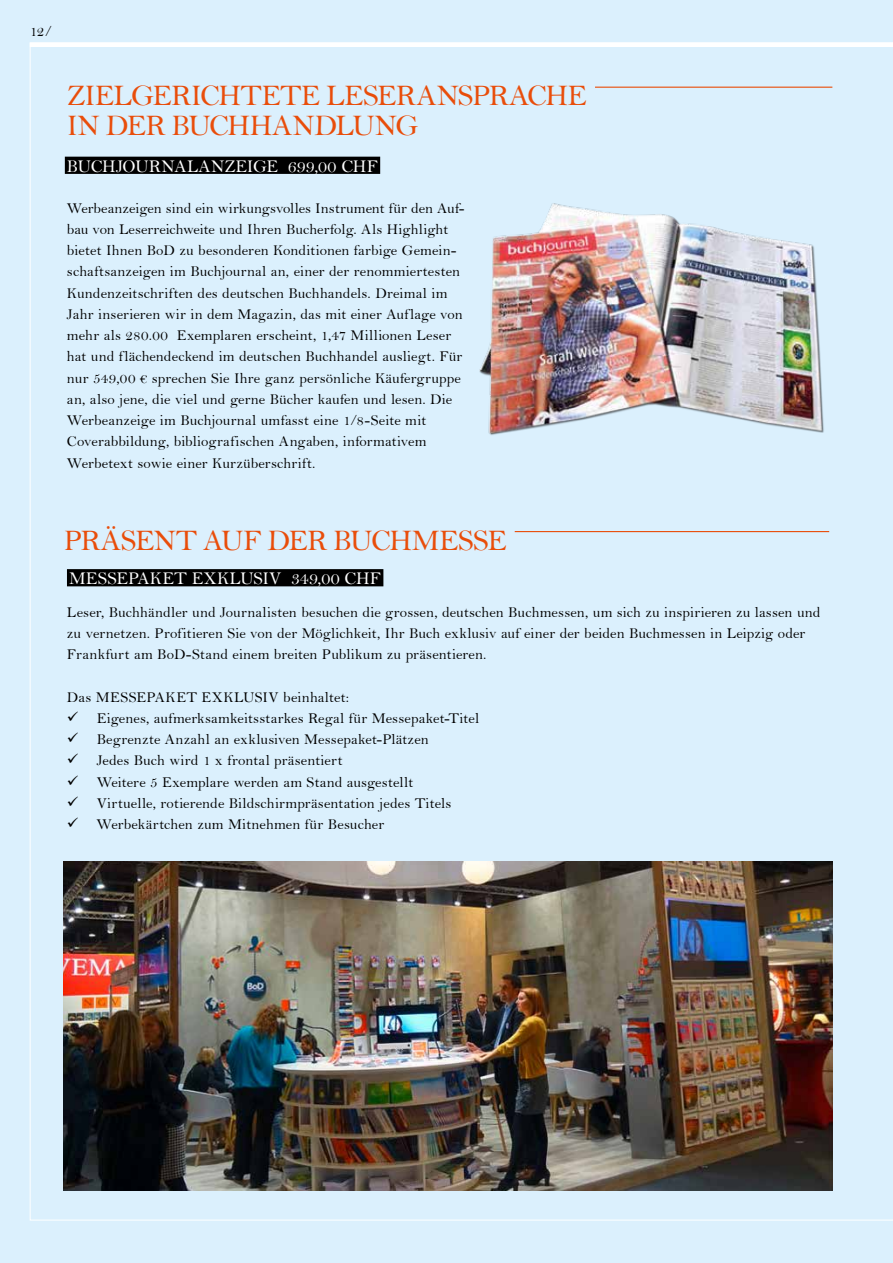
<style>
.page{position:relative;width:893px;height:1263px;background:#dbf0fd}
.page>*{position:absolute;margin:0;border:0;box-sizing:border-box;transform-origin:0 0}
.t1{font:30px/30px "Bell";letter-spacing:-.035em;color:#e94d0a}
.t2{font:18px "Bell";letter-spacing:-.005em;color:#fff}
.t3{font:15px/21.3px "Bell";letter-spacing:.005em;color:#000}
</style>
<div class="page">
<hr style="left:30px;top:43px;width:863px;height:4px;background:#fff">
<div style="left:65px;top:157px;width:315px;height:17px;background:#000"></div>
<div style="left:67px;top:569px;width:316px;height:17px;background:#000"></div>
<img style="left:479px;top:203px;width:345px;height:232px">
<hr style="left:515px;top:531px;width:314px;height:1px;background:#e94d0a">
<hr style="left:595px;top:87px;width:237px;height:1px;background:#e94d0a">
<img style="left:64px;top:861px;width:768px;height:330px">
<p class="t3" style="left:30px;top:20px;width:24px">12/</p>
<h1 class="t1" style="left:67px;top:80px;width:522px">ZIELGERICHTETE LESERANSPRACHE<br>IN DER BUCHHANDLUNG</h1>
<p class="t2" style="left:67px;top:155px;width:312px">BUCHJOURNALANZEIGE 699,00 CHF</p>
<p class="t3" style="left:67px;top:197px;width:399px">Werbeanzeigen sind ein wirkungsvolles Instrument für den Auf&shy;bau von Leserreichweite und Ihren Bucherfolg. Als Highlight bietet Ihnen BoD zu besonderen Konditionen farbige Gemein&shy;schaftsanzeigen im Buchjournal an, einer der renommiertesten Kundenzeitschriften des deutschen Buchhandels. Dreimal im Jahr inserieren wir in dem Magazin, das mit einer Auflage von mehr als 280.00 Exemplaren erscheint, 1,47 Millionen Leser hat und flächendeckend im deutschen Buchhandel ausliegt. Für nur 549,00 € sprechen Sie Ihre ganz persönliche Käufergruppe an, also jene, die viel und gerne Bücher kaufen und lesen. Die Werbeanzeige im Buchjournal umfasst eine 1/8-Seite mit Coverabbildung, bibliografischen Angaben, informativem Werbetext sowie einer Kurzüberschrift.</p>
<h1 class="t1" style="left:64px;top:525px;width:445px">PRÄSENT AUF DER BUCHMESSE</h1>
<p class="t2" style="left:69px;top:567px;width:314px">MESSEPAKET EXKLUSIV 349,00 CHF</p>
<p class="t3" style="left:67px;top:601px;width:755px">Leser, Buchhändler und Journalisten besuchen die grossen, deutschen Buchmessen, um sich zu inspirieren zu lassen und zu vernetzen. Profitieren Sie von der Möglichkeit, Ihr Buch exklusiv auf einer der beiden Buchmessen in Leipzig oder<br>Frankfurt am BoD-Stand einem breiten Publikum zu präsentieren.</p>
<p class="t3" style="left:97px;top:686px;width:384px;text-indent:-30px">Das MESSEPAKET EXKLUSIV beinhaltet:<br>Eigenes, aufmerksamkeitsstarkes Regal für Messepaket-Titel Begrenzte Anzahl an exklusiven Messepaket-Plätzen<br>Jedes Buch wird 1 x frontal präsentiert<br>Weitere 5 Exemplare werden am Stand ausgestellt<br>Virtuelle, rotierende Bildschirmpräsentation jedes Titels Werbekärtchen zum Mitnehmen für Besucher</p>
</div>
